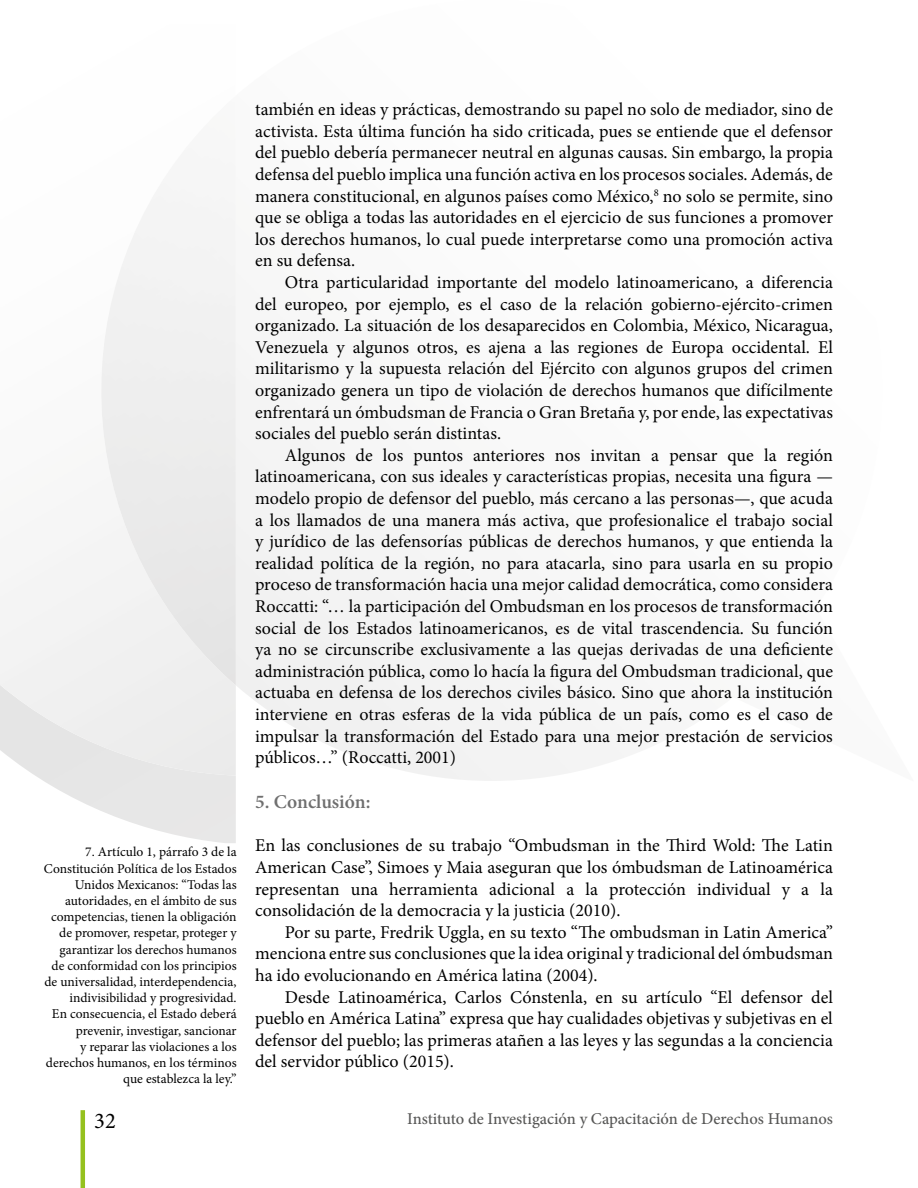
<style>
.page{position:relative;width:918px;height:1188px;background:#fff}
.page>*{position:absolute;margin:0;border:0;box-sizing:border-box;transform-origin:0 0}
.t1{font:22.5px "Minion Pro";color:#000}
.t2{font:600 19.5px "Minion Pro";letter-spacing:-.005em;color:#6f6f6f}
.t3{font:18px/21.6px "Minion Pro";color:#000;text-align:justify}
.t4{font:500 16.5px "Minion Pro";color:#575756}
.t5{font:13.5px/16.2px "Minion Pro";color:#000;text-align:right}
</style>
<div class="page">
<hr style="left:81px;top:1110px;width:4px;height:78px;background:#95c11e">
<img style="left:100px;top:196px;width:136px;height:489px">
<p class="t5" style="left:44px;top:844px;width:194px">7. Artículo 1, párrafo 3 de la Constitución Política de los Estados Unidos Mexicanos: “Todas las autoridades, en el ámbito de sus competencias, tienen la obligación de promover, respetar, proteger y garantizar los derechos humanos de conformidad con los principios de universalidad, interdependencia, indivisibilidad y progresividad.<br>En consecuencia, el Estado deberá prevenir, investigar, sancionar<br>y reparar las violaciones a los derechos humanos, en los términos que establezca la ley.”</p>
<p class="t3" style="left:255px;top:99px;width:579px">también en ideas y prácticas, demostrando su papel no solo de mediador, sino de activista. Esta última función ha sido criticada, pues se entiende que el defensor del pueblo debería permanecer neutral en algunas causas. Sin embargo, la propia defensa del pueblo implica una función activa en los procesos sociales. Además, de manera constitucional, en algunos países como México,<sup>8</sup> no solo se permite, sino que se obliga a todas las autoridades en el ejercicio de sus funciones a promover los derechos humanos, lo cual puede interpretarse como una promoción activa en su defensa.</p>
<p class="t3" style="left:255px;top:271px;width:579px;text-indent:30px">Otra particularidad importante del modelo latinoamericano, a diferencia del europeo, por ejemplo, es el caso de la relación gobierno-ejército-crimen organizado. La situación de los desaparecidos en Colombia, México, Nicaragua, Venezuela y algunos otros, es ajena a las regiones de Europa occidental. El militarismo y la supuesta relación del Ejército con algunos grupos del crimen organizado genera un tipo de violación de derechos humanos que difícilmente enfrentará un ómbudsman de Francia o Gran Bretaña y, por ende, las expectativas sociales del pueblo serán distintas.</p>
<p class="t3" style="left:255px;top:444px;width:579px;text-indent:30px">Algunos de los puntos anteriores nos invitan a pensar que la región latinoamericana, con sus ideales y características propias, necesita una figura — modelo propio de defensor del pueblo, más cercano a las personas—, que acuda a los llamados de una manera más activa, que profesionalice el trabajo social y jurídico de las defensorías públicas de derechos humanos, y que entienda la realidad política de la región, no para atacarla, sino para usarla en su propio proceso de transformación hacia una mejor calidad democrática, como considera Roccatti: “… la participación del Ombudsman en los procesos de transformación social de los Estados latinoamericanos, es de vital trascendencia. Su función ya no se circunscribe exclusivamente a las quejas derivadas de una deficiente administración pública, como lo hacía la figura del Ombudsman tradicional, que actuaba en defensa de los derechos civiles básico. Sino que ahora la institución interviene en otras esferas de la vida pública de un país, como es el caso de impulsar la transformación del Estado para una mejor prestación de servicios públicos…” (Roccatti, 2001)</p>
<p class="t2" style="left:255px;top:788px;width:117px">5. Conclusión:</p>
<p class="t3" style="left:255px;top:835px;width:579px">En las conclusiones de su trabajo “Ombudsman in the Third Wold: The Latin American Case”, Simoes y Maia aseguran que los ómbudsman de Latinoamérica representan una herramienta adicional a la protección individual y a la consolidación de la democracia y la justicia (2010).</p>
<p class="t3" style="left:255px;top:921px;width:579px;text-indent:30px">Por su parte, Fredrik Uggla, en su texto “The ombudsman in Latin America” menciona entre sus conclusiones que la idea original y tradicional del ómbudsman ha ido evolucionando en América latina (2004).</p>
<p class="t3" style="left:255px;top:986px;width:579px;text-indent:30px">Desde Latinoamérica, Carlos Cónstenla, en su artículo “El defensor del pueblo en América Latina” expresa que hay cualidades objetivas y subjetivas en el defensor del pueblo; las primeras atañen a las leyes y las segundas a la conciencia del servidor público (2015).</p>
<p class="t1" style="left:94px;top:1106px;width:23px">32</p>
<p class="t4" style="left:407px;top:1107px;width:427px">Instituto de Investigación y Capacitación de Derechos Humanos</p>
</div>
